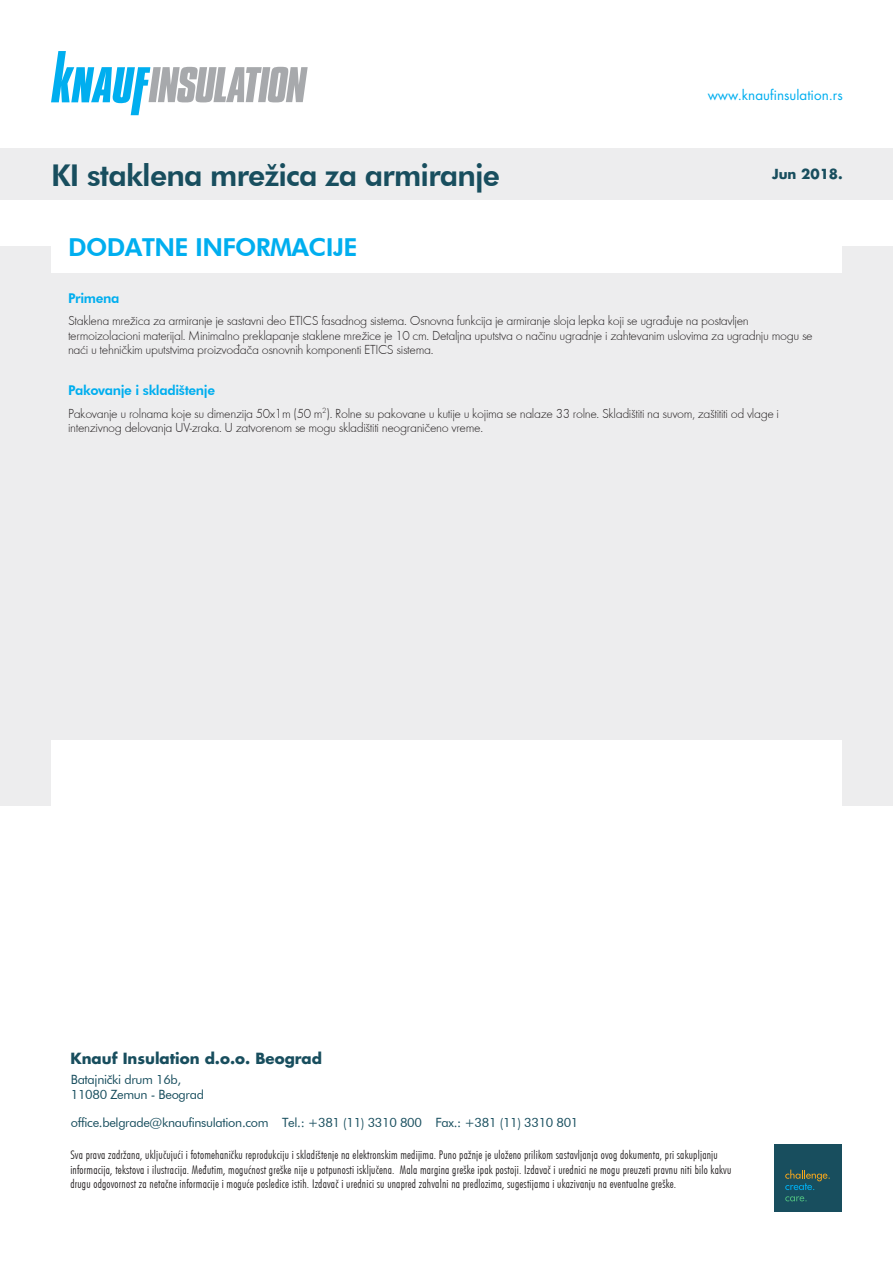
<style>
.page{position:relative;width:893px;height:1263px;background:#fff}
.page>*{position:absolute;margin:0;border:0;box-sizing:border-box;transform-origin:0 0}
.t1{font:800 30px "Futura BT";letter-spacing:-.025em;color:#184e5e}
.t2{font:800 24.75px "Futura BT";letter-spacing:-.025em;color:#00aeef}
.t3{font:700 15px "Futura Std";color:#184e5e}
.t4{font:13.5px/14.2px "Futura TEE Ligh";letter-spacing:-.025em;color:#231f20}
.t5{font:800 13.5px "Futura BT";letter-spacing:-.025em;color:#00aeef}
.t6{font:13.5px "Futura Std";color:#00aeef}
.t7{font:700 13.5px "Futura Std";color:#184e5e}
.t8{font:12.75px/14.4px "Futura BT";letter-spacing:-.025em;color:#184e5e}
.t9{font:12px/14.4px "Futura Light Cond";letter-spacing:.02em;color:#231f20}
</style>
<div class="page">
<div style="left:0;top:247px;width:893px;height:559px;background:#ededee"></div>
<svg style="left:51px;top:51px;width:257px;height:64px"></svg>
<div style="left:51px;top:221px;width:791px;height:51px;background:#fff"></div>
<div style="left:51px;top:740px;width:791px;height:123px;background:#fff"></div>
<div style="left:0;top:149px;width:893px;height:51px;background:#ededee"></div>
<div style="left:774px;top:1144px;width:68px;height:68px;background:#184e5e"></div>
<svg style="left:785px;top:1170px;width:45px;height:20px"></svg>
<svg style="left:785px;top:1196px;width:22px;height:5px"></svg>
<p class="t6" style="left:708px;top:86px;width:137px">www.knaufinsulation.rs</p>
<h1 class="t1" style="left:51px;top:157px;width:451px">KI staklena mrežica za armiranje</h1>
<p class="t7" style="left:772px;top:165px;width:72px">Jun 2018.</p>
<h2 class="t2" style="left:68px;top:232px;width:291px">DODATNE INFORMACIJE</h2>
<p class="t5" style="left:68px;top:290px;width:53px">Primena</p>
<p class="t4" style="left:68px;top:314px;width:746px">Staklena mrežica za armiranje je sastavni deo ETICS fasadnog sistema. Osnovna funkcija je armiranje sloja lepka koji se ugrađuje na postavljen termoizolacioni materijal. Minimalno preklapanje staklene mrežice je 10 cm. Detaljna uputstva o načinu ugradnje i zahtevanim uslovima za ugradnju mogu se naći u tehničkim uputstvima proizvođača osnovnih komponenti ETICS sistema.</p>
<p class="t5" style="left:68px;top:382px;width:149px">Pakovanje i skladištenje</p>
<p class="t4" style="left:68px;top:406px;width:713px">Pakovanje u rolnama koje su dimenzija 50x1m (50 m<sup>2</sup>). Rolne su pakovane u kutije u kojima se nalaze 33 rolne. Skladištiti na suvom, zaštititi od vlage i intenzivnog delovanja UV-zraka. U zatvorenom se mogu skladištiti neograničeno vreme.</p>
<p class="t3" style="left:70px;top:1048px;width:253px">Knauf Insulation d.o.o. Beograd</p>
<p class="t8" style="left:71px;top:1072px;width:135px">Batajnički drum 16b,<br>11080 Zemun - Beograd</p>
<p class="t8" style="left:71px;top:1115px;width:509px">office.belgrade@knaufinsulation.com Tel.: +381 (11) 3310 800 Fax.: +381 (11) 3310 801</p>
<p class="t9" style="left:70px;top:1148px;width:662px">Sva prava zadržana, uključujući i fotomehaničku reprodukciju i skladištenje na elektronskim medijima. Puno pažnje je uloženo prilikom sastavljanja ovog dokumenta, pri sakupljanju informacija, tekstova i ilustracija. Međutim, mogućnost greške nije u potpunosti isključena. Mala margina greške ipak postoji. Izdavač i urednici ne mogu preuzeti pravnu niti bilo kakvu drugu odgovornost za netačne informacije i moguće posledice istih. Izdavač i urednici su unapred zahvalni na predlozima, sugestijama i ukazivanju na eventualne greške.</p>
</div>
